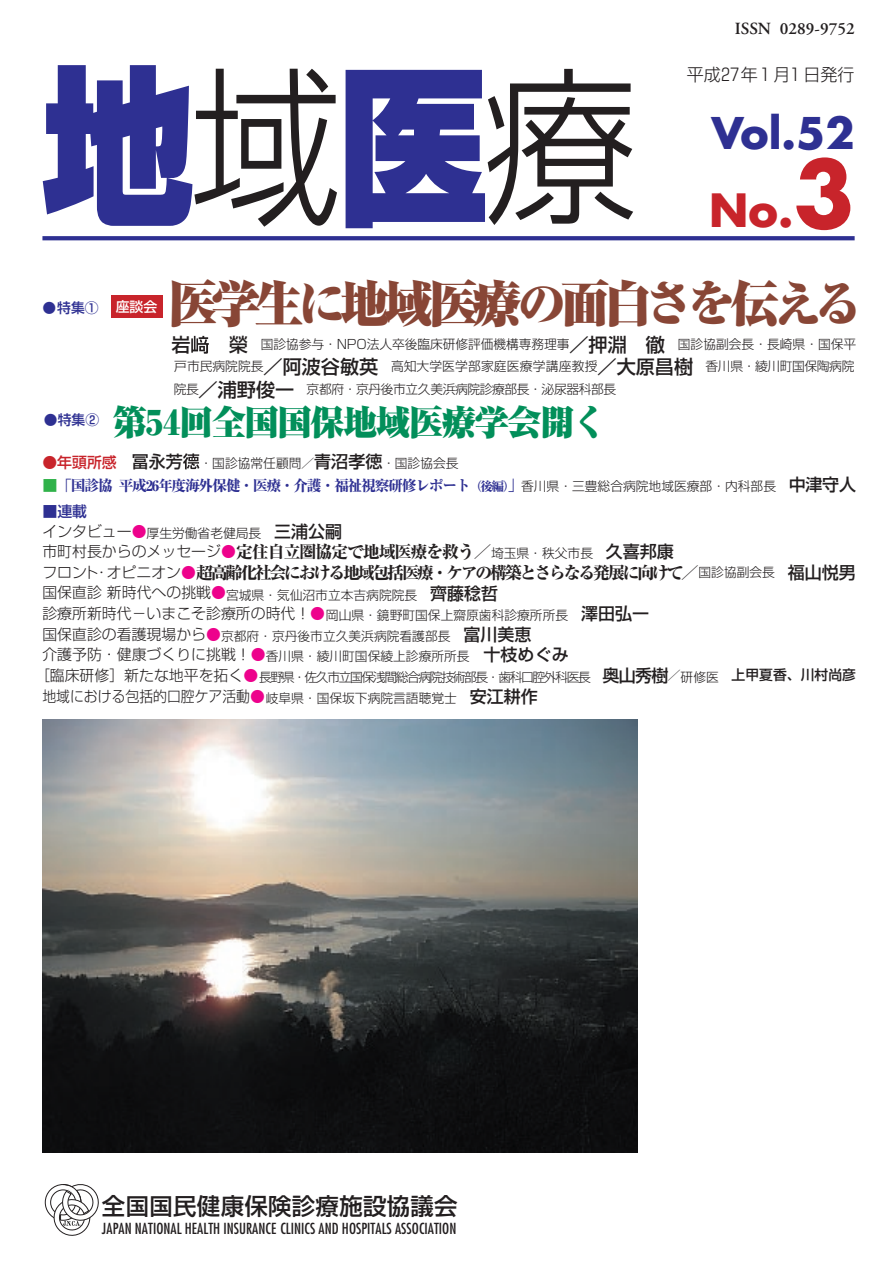
<style>
.page{position:relative;width:893px;height:1263px;background:#fff}
.page>*{position:absolute;margin:0;border:0;box-sizing:border-box;transform-origin:0 0}
.t1{font:900 170.1px "Shin Go";color:#2e3092;scale:.9 1}
.t2{font:900 48.9px "Ryumin";letter-spacing:-.12em;color:#884636}
.t3{font:700 44.7px "Futura";color:#c8242b}
.t4{font:700 42.6px "Futura";color:#2e3092}
.t5{font:900 34.05px "Ryumin";letter-spacing:-.035em;color:#028f5a}
.t6{font:500 23.4px "Shin Go";letter-spacing:.015em;color:#231f20}
.t7{font:500 19.2px "Shin Go";color:#231f20}
.t8{font:800 16.95px/20.5px "Ryumin";letter-spacing:-.135em;color:#231f20}
.t9{font:600 16.95px "Adobe Garamond";color:#231f20}
.t10{font:300 16.95px "Shin Go";letter-spacing:-.04em;color:#231f20}
.t11{font:800 14.85px "Ryumin";letter-spacing:-.09em;color:#2e3092}
.t12{font:condensed 14.85px "Futura";letter-spacing:.005em;color:#231f20}
.t13{font:500 14.85px "Shin Go";color:#2e3092}
.t14{font:500 13.8px "Shin Go";color:#2e3092}
.t15{font:300 12.75px/22.5px "Shin Go";color:#231f20}
.t16{font:300 12.75px "Shin Go";letter-spacing:-.105em;color:#231f20}
.s1{font-weight:300;color:#231f20}
.s2{font-size:89.25px}
.s3{color:#fff}
.s4{font-weight:500;font-size:19.2px}
.s5{font-weight:500;font-size:14.85px;color:#c8242b}
.s6{font-weight:500;font-size:16.95px}
.s7{font-family:"Shin Go";font-weight:500;color:#30b24a}
.s8{font-size:12.75px}
.s9{font-family:"Shin Go";font-weight:300;font-size:12.75px;color:#231f20}
.s10{font-family:"Shin Go";font-weight:500;font-size:16.95px;color:#231f20}
.s11{font-size:14.85px}
.s12{font-family:"Ryumin";font-weight:800;font-size:14.85px;color:#ed028c}
.s13{font-family:"Shin Go";font-weight:300;font-size:14.85px}
.s14{font-size:14.85px;color:#ed028c}
.s15{font-family:"Shin Go";font-weight:300}
.s16{font-family:"Shin Go";font-weight:300;font-size:12.75px}
.s17{font-family:"Shin Go";font-weight:500}
.s18{font-weight:500;font-size:13.8px}
</style>
<div class="page">
<div style="left:112px;top:295px;width:51px;height:23px;background:#c8242b"></div>
<svg style="left:183px;top:453px;width:16px;height:16px"></svg>
<svg style="left:191px;top:336px;width:18px;height:18px"></svg>
<img style="left:42px;top:719px;width:596px;height:433px">
<svg style="left:45px;top:1184px;width:54px;height:52px"></svg>
<svg style="left:42px;top:236px;width:813px;height:4px;background:#343695"></svg>
<h3 class="t9" style="left:735px;top:19px;width:121px">ISSN 0289-9752</h3>
<h1 class="t1" style="left:42px;top:30px;width:661px">地<span class="s1">域</span>医<span class="s1">療</span></h1>
<h3 class="t10" style="left:687px;top:63px;width:169px">平成２７年１月１日発行</h3>
<h3 class="t4" style="left:711px;top:103px;width:145px">Vol.52</h3>
<h3 class="t3" style="left:709px;top:180px;width:147px">No.<span class="s2">3</span></h3>
<p class="t14" style="left:42px;top:298px;width:116px">●特集① <span class="s3">座談会</span></p>
<h2 class="t2" style="left:168px;top:272px;width:696px">医学生に地域医療の面白さを伝える</h2>
<h3 class="t7" style="left:171px;top:332px;width:21px">岩</h3>
<p class="t15" style="left:174px;top:332px;width:684px;text-indent:55px"><span class="s4">榮</span> 国診協参与・NPO法人卒後臨床研修評価機構専務理事<span class="s4">／押淵　徹</span> 国診協副会長・長崎県・国保平戸市民病院院長<span class="s4">／阿波谷敏英</span> 高知大学医学部家庭医療学講座教授<span class="s4">／大原昌樹</span> 香川県・綾川町国保陶病院院長<span class="s4">／浦野俊一</span> 京都府・京丹後市立久美浜病院診療部長・泌尿器科部長</p>
<p class="t14" style="left:44px;top:411px;width:57px">●特集②</p>
<h3 class="t5" style="left:113px;top:400px;width:496px">第54回全国国保地域医療学会開く</h3>
<p class="t15" style="left:42px;top:451px;width:418px"><span class="s5">●年頭所感</span> <span class="s6">冨永芳</span> ・国診協常任顧問／<span class="s6">青沼孝徳</span>・国診協会長</p>
<p class="t11" style="left:43px;top:476px;width:815px"><span class="s7">■</span>「国診協平成26年度海外保健・医療・介護・福祉視察研修レポート<span class="s8">（後編）</span>」<span class="s9">香川県・三豊総合病院地域医療部・内科部長</span> <span class="s10">中津守人</span></p>
<p class="t13" style="left:42px;top:502px;width:46px">■連載</p>
<p class="t15" style="left:42px;top:521px;width:301px"><span class="s11">インタビュー</span><span class="s12">●</span>厚生労働省老健局長 <span class="s6">三浦公嗣</span></p>
<h3 class="t8" style="left:42px;top:541px;width:815px"><span class="s13">市町村長からのメッセージ</span><span class="s14">●</span>定住自立圏協定で地域医療を救う<span class="s15">／</span><span class="s16">埼玉県・秩父市長</span> <span class="s17">久喜邦康<br></span><span class="s13">フロント・オピニオン</span><span class="s14">●</span>超高齢化社会における地域包括医療・ケアの構築とさらなる発展に向けて<span class="s15">／</span><span class="s16">国診協副会長　</span><span class="s17">福山悦男</span></h3>
<p class="t15" style="left:42px;top:583px;width:457px"><span class="s11">国保直診新時代への挑戦</span><span class="s12">●</span>宮城県・気仙沼市立本吉病院院長　<span class="s6">齊藤稔哲</span></p>
<p class="t15" style="left:42px;top:603px;width:608px"><span class="s11">診療所新時代－いまこそ診療所の時代！</span><span class="s12">●</span>岡山県・鏡野町国保上齋原歯科診療所所長　<span class="s6">澤田弘一</span></p>
<p class="t15" style="left:42px;top:624px;width:490px"><span class="s11">国保直診の看護現場から</span><span class="s12">●</span>京都府・京丹後市立久美浜病院看護部長　<span class="s6">富川美恵</span></p>
<p class="t15" style="left:42px;top:645px;width:528px"><span class="s11">介護予防・健康づくりに挑戦！</span><span class="s12">●</span>香川県・綾川町国保綾上診療所所長 <span class="s6">十枝めぐみ</span></p>
<p class="t16" style="left:35px;top:669px;width:822px"><span class="s11">［臨床研修］新たな地平を拓く</span><span class="s12">●</span>長野県・佐久市立国保浅間総合病院技術部長・歯科口腔外科医長 <span class="s6">奥山秀樹</span>／研修医　<span class="s18">上甲夏香、川村尚彦</span></p>
<p class="t15" style="left:42px;top:686px;width:497px"><span class="s11">地域における包括的口腔ケア活動</span><span class="s12">●</span>岐阜県・国保坂下病院言語聴覚士　<span class="s6">安江耕作</span></p>
<h3 class="t6" style="left:102px;top:1191px;width:357px">全国国民健康保険診療施設協議会</h3>
<p class="t12" style="left:102px;top:1219px;width:356px">JAPAN NATIONAL HEALTH INSURANCE CLINICS AND HOSPITALS ASSOCIATION</p>
</div>
